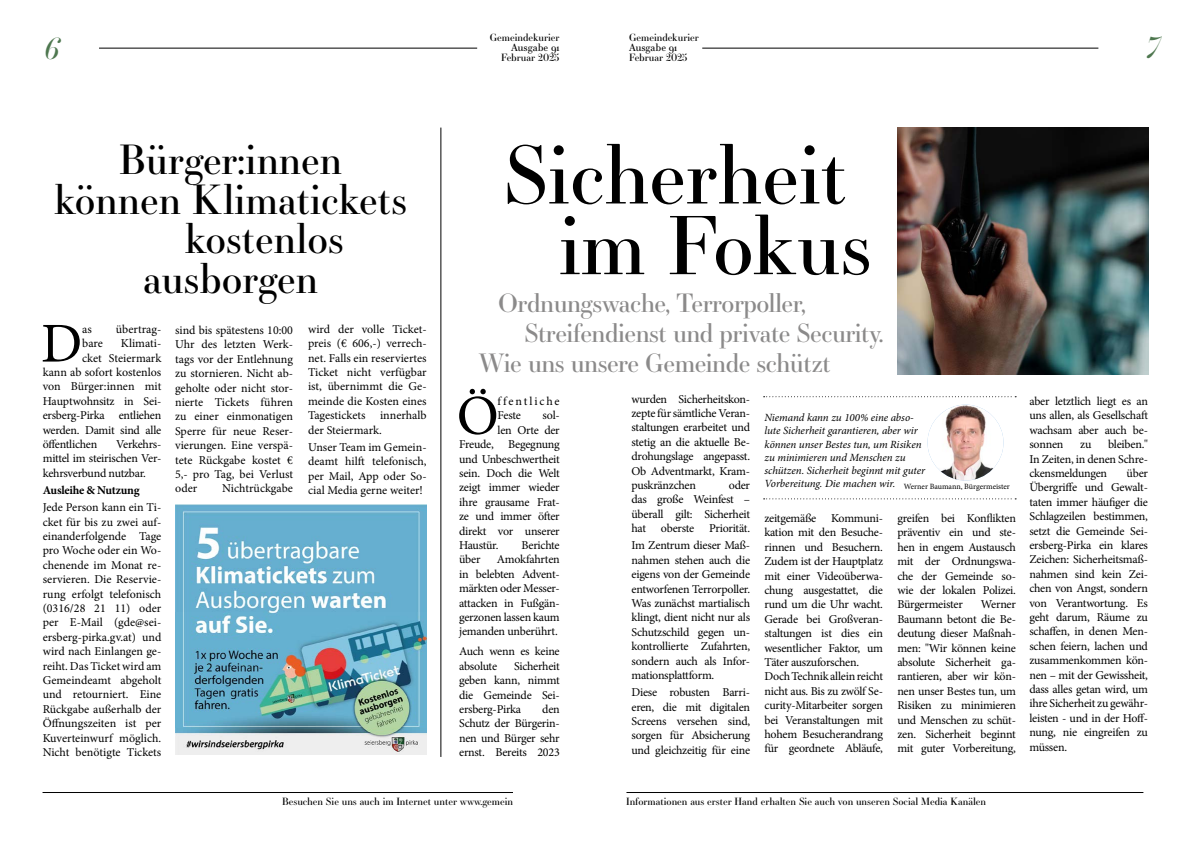
<style>
.page{position:relative;width:1191px;height:842px;background:#fff}
.page>*{position:absolute;margin:0;border:0;box-sizing:border-box;transform-origin:0 0}
.t1{font:79.1px/70.7px "Essonnes Display";color:#000}
.t2{font:56.3px "Minion Pro";color:#000}
.t3{font:40px "Essonnes Display";color:#000}
.t4{font:italic 29px "Essonnes Headline";color:#4e774f}
.t5{font:25.1px "Essonnes Display";letter-spacing:-.02em;color:#8b8a8a}
.t6{font:12px/14.4px "Minion Pro";letter-spacing:-.02em;color:#000;text-align:justify}
.t7{font:12px "Minion Pro";color:#000}
.t8{font:700 12px "Minion Pro";letter-spacing:-.02em;color:#000}
.t9{font:12px/14.4px "Minion Pro";letter-spacing:.15em;color:#000}
.t10{font:italic 11px/13.2px "Minion Pro";letter-spacing:-.005em;color:#000}
.t11{font:10px "Essonnes Display";color:#000}
.t12{font:10px "Essonnes Text";color:#000}
.t13{font:8px "Minion Pro";letter-spacing:-.005em;color:#000}
</style>
<div class="page">
<hr style="left:702px;top:48px;width:396px;height:1px;background:#000">
<hr style="left:99px;top:48px;width:378px;height:1px;background:#000">
<hr style="left:43px;top:792px;width:516px;height:1px;background:#000">
<hr style="left:626px;top:792px;width:517px;height:1px;background:#000">
<div style="left:513px;top:792px;width:54px;height:36px;background:#fff"></div>
<img style="left:175px;top:504px;width:251px;height:251px">
<svg style="left:763px;top:396px;width:253px;height:1px"></svg>
<svg style="left:763px;top:498px;width:253px;height:1px"></svg>
<img style="left:927px;top:405px;width:76px;height:75px;border-radius:38px">
<img style="left:897px;top:128px;width:251px;height:246px">
<hr style="left:441px;top:128px;width:1px;height:629px;background:#000">
<svg style="left:225px;top:694px;width:3px;height:4px"></svg>
<h3 class="t4" style="left:44px;top:27px;width:17px">6</h3>
<p class="t11" style="left:490px;top:30px;width:71px">Gemeindekurier</p>
<p class="t12" style="left:511px;top:40px;width:50px">Ausgabe 91</p>
<p class="t11" style="left:501px;top:50px;width:60px">Februar 2025</p>
<p class="t11" style="left:629px;top:30px;width:71px">Gemeindekurier</p>
<p class="t12" style="left:629px;top:40px;width:50px">Ausgabe 91</p>
<p class="t11" style="left:629px;top:50px;width:60px">Februar 2025</p>
<h3 class="t4" style="left:1145px;top:26px;width:15px">7</h3>
<h3 class="t3" style="left:119px;top:131px;width:224px">Bürger:innen</h3>
<h3 class="t3" style="left:54px;top:171px;width:354px">können Klimatickets</h3>
<h3 class="t3" style="left:185px;top:211px;width:160px">kostenlos</h3>
<h3 class="t3" style="left:143px;top:250px;width:176px">ausborgen</h3>
<h2 class="t2" style="left:41px;top:306px;width:43px">D</h2>
<p class="t6" style="left:82px;top:322px;width:11px">as</p>
<p class="t7" style="left:116px;top:321px;width:47px">übertrag-</p>
<p class="t6" style="left:82px;top:336px;width:22px">bare</p>
<p class="t7" style="left:121px;top:335px;width:42px">Klimati-</p>
<p class="t6" style="left:82px;top:351px;width:81px">cket Steiermark</p>
<p class="t7" style="left:43px;top:364px;width:120px">kann ab sofort kostenlos</p>
<p class="t6" style="left:43px;top:379px;width:120px">von Bürger:innen mit</p>
<p class="t6" style="left:43px;top:394px;width:120px">Hauptwohnsitz in Sei-</p>
<p class="t6" style="left:43px;top:408px;width:120px">ersberg-Pirka entliehen</p>
<p class="t6" style="left:43px;top:423px;width:120px">werden. Damit sind alle</p>
<p class="t6" style="left:43px;top:437px;width:56px">öffentlichen</p>
<p class="t6" style="left:43px;top:437px;width:120px;text-indent:73px">Verkehrs&shy;mittel im steirischen Ver&shy;kehrsverbund nutzbar.</p>
<p class="t8" style="left:43px;top:482px;width:98px">Ausleihe &amp; Nutzung</p>
<p class="t6" style="left:43px;top:500px;width:120px">Jede Person kann ein Ti&shy;cket für bis zu zwei auf&shy;einanderfolgende Tage pro Woche oder ein Wo&shy;chenende im Monat re&shy;servieren. Die Reservie&shy;rung erfolgt telefonisch (0316/28 21 11) oder per E-Mail (gde@sei&shy;ersberg-pirka.gv.at) und wird nach Einlangen ge&shy;reiht. Das Ticket wird am Gemeindeamt abgeholt und retourniert. Eine Rückgabe außerhalb der Öffnungszeiten ist per Kuverteinwurf möglich.<br>Nicht benötigte Tickets</p>
<p class="t6" style="left:175px;top:323px;width:119px">sind bis spätestens 10:00<br>Uhr des letzten Werk&shy;tags vor der Entlehnung zu stornieren. Nicht ab&shy;geholte oder nicht stor&shy;nierte Tickets führen zu einer einmonatigen Sperre für neue Reser&shy;vierungen. Eine verspä&shy;tete Rückgabe kostet € 5,- pro Tag, bei Verlust oder</p>
<p class="t7" style="left:222px;top:481px;width:72px">Nichtrückgabe</p>
<p class="t6" style="left:308px;top:322px;width:120px">wird der volle Ticket&shy;preis (€ 606,-) verrech&shy;net. Falls ein reserviertes Ticket nicht verfügbar ist, übernimmt die Ge&shy;meinde die Kosten eines Tagestickets innerhalb der Steiermark.</p>
<p class="t6" style="left:308px;top:440px;width:120px">Unser Team im Gemein&shy;deamt hilft telefonisch, per Mail, App oder So&shy;cial Media gerne weiter!</p>
<h1 class="t1" style="left:559px;top:137px;width:314px;text-indent:-56px">Sicherheit im Fokus</h1>
<h3 class="t5" style="left:498px;top:285px;width:309px">Ordnungswache, Terrorpoller,</h3>
<h3 class="t5" style="left:524px;top:315px;width:361px">Streifendienst und private Security.</h3>
<h3 class="t5" style="left:479px;top:345px;width:353px">Wie uns unsere Gemeinde schützt</h3>
<p class="t6" style="left:631px;top:391px;width:120px">wurden Sicherheitskon&shy;zepte für sämtliche Veran&shy;staltungen erarbeitet und stetig an die aktuelle Be&shy;drohungslage angepasst.<br>Ob Adventmarkt, Kram&shy;puskränzchen</p>
<h2 class="t2" style="left:457px;top:378px;width:44px">Ö</h2>
<p class="t9" style="left:497px;top:394px;width:64px">ffentliche<br>Feste</p>
<p class="t6" style="left:542px;top:408px;width:19px">sol-</p>
<p class="t6" style="left:497px;top:423px;width:64px">len Orte der</p>
<p class="t6" style="left:459px;top:437px;width:102px">Freude, Begegnung</p>
<p class="t6" style="left:459px;top:452px;width:102px">und Unbeschwertheit</p>
<p class="t6" style="left:459px;top:466px;width:102px">sein. Doch die Welt</p>
<p class="t6" style="left:459px;top:480px;width:102px">zeigt immer wieder</p>
<p class="t6" style="left:459px;top:495px;width:102px">ihre grausame Frat-</p>
<p class="t6" style="left:459px;top:509px;width:102px">ze und immer öfter</p>
<p class="t6" style="left:459px;top:524px;width:102px">direkt vor unserer</p>
<p class="t6" style="left:459px;top:538px;width:41px">Haustür.</p>
<p class="t6" style="left:521px;top:538px;width:40px">Berichte</p>
<p class="t6" style="left:459px;top:552px;width:23px">über</p>
<p class="t10" style="left:764px;top:411px;width:162px">Niemand kann zu 100% eine abso&shy;lute Sicherheit garantieren, aber wir können unser Bestes tun, um Risiken zu minimieren und Menschen zu schützen. Sicherheit beginnt mit guter Vorbereitung. Die machen wir.</p>
<p class="t6" style="left:631px;top:478px;width:120px;text-indent:97px">oder das große Weinfest – überall gilt: Sicherheit hat oberste Priorität.</p>
<p class="t6" style="left:631px;top:538px;width:120px">Im Zentrum dieser Maß&shy;nahmen stehen auch die eigens von der Gemeinde entworfenen Terrorpoller.<br>Was zunächst martialisch klingt, dient nicht nur als Schutzschild gegen un&shy;kontrollierte Zufahrten, sondern auch als Infor&shy;mationsplattform.</p>
<p class="t6" style="left:631px;top:685px;width:120px">Diese robusten Barri&shy;eren, die mit digitalen Screens versehen sind, sorgen für Absicherung und gleichzeitig für eine</p>
<p class="t13" style="left:904px;top:481px;width:107px">Werner Baumann, Bürgermeister</p>
<p class="t6" style="left:764px;top:511px;width:120px;text-align:left">zeitgemäße Kommuni&shy;kation mit den Besuche&shy;rinnen und Besuchern.<br>Zudem ist der Hauptplatz mit einer Videoüberwa&shy;chung ausgestattet, die rund um die Uhr wacht.<br>Gerade bei Großveran&shy;staltungen ist dies ein wesentlicher Faktor, um<br>Täter auszuforschen.<br>Doch Technik allein reicht nicht aus. Bis zu zwölf Se&shy;curity-Mitarbeiter sorgen bei Veranstaltungen mit hohem Besucherandrang für geordnete Abläufe,</p>
<p class="t6" style="left:897px;top:511px;width:120px">greifen bei Konflikten präventiv ein und ste&shy;hen in engem Austausch mit der Ordnungswa&shy;che der Gemeinde so&shy;wie der lokalen Polizei.<br>Bürgermeister</p>
<p class="t6" style="left:459px;top:552px;width:102px;text-indent:38px">Amokfahrten in belebten Advent&shy;märkten oder Messer&shy;attacken in Fußgän&shy;gerzonen lassen kaum jemanden unberührt.</p>
<p class="t6" style="left:459px;top:644px;width:102px">Auch wenn es keine absolute</p>
<p class="t6" style="left:897px;top:597px;width:120px;text-indent:84px">Werner Baumann betont die Be&shy;deutung dieser Maßnah&shy;men: "Wir können keine absolute Sicherheit ga&shy;rantieren, aber wir kön&shy;nen unser Bestes tun, um Risiken zu minimieren und Menschen zu schüt&shy;zen. Sicherheit beginnt mit guter Vorbereitung,</p>
<p class="t6" style="left:459px;top:659px;width:102px;text-indent:55px">Sicherheit geben kann, nimmt die Gemeinde Sei&shy;ersberg-Pirka</p>
<p class="t6" style="left:459px;top:702px;width:102px;text-indent:83px">den Schutz der Bürgerin&shy;nen und Bürger sehr ernst. Bereits 2023</p>
<p class="t6" style="left:1029px;top:394px;width:120px">aber letztlich liegt es an uns allen, als Gesellschaft wachsam aber auch be&shy;sonnen</p>
<p class="t6" style="left:1029px;top:437px;width:120px;text-indent:79px">bleiben." In Zeiten, in denen Schre&shy;ckensmeldungen</p>
<p class="t6" style="left:1080px;top:437px;width:13px">zu</p>
<p class="t6" style="left:1029px;top:466px;width:120px;text-indent:97px">über Übergriffe und Gewalt&shy;taten immer häufiger die Schlagzeilen bestimmen, setzt die Gemeinde Sei&shy;ersberg-Pirka ein klares Zeichen: Sicherheitsmaß&shy;nahmen sind kein Zei&shy;chen von Angst, sondern von Verantwortung. Es geht darum, Räume zu schaffen, in denen Men&shy;schen feiern, lachen und zusammenkommen kön&shy;nen – mit der Gewissheit, dass alles getan wird, um ihre Sicherheit zu gewähr&shy;leisten - und in der Hoff&shy;nung, nie eingreifen zu müssen.</p>
<p class="t11" style="left:282px;top:794px;width:278px">Besuchen Sie uns auch im Internet unter www.gemeindekurier.at</p>
<p class="t11" style="left:626px;top:794px;width:361px">Informationen aus erster Hand erhalten Sie auch von unseren Social Media Kanälen</p>
</div>
